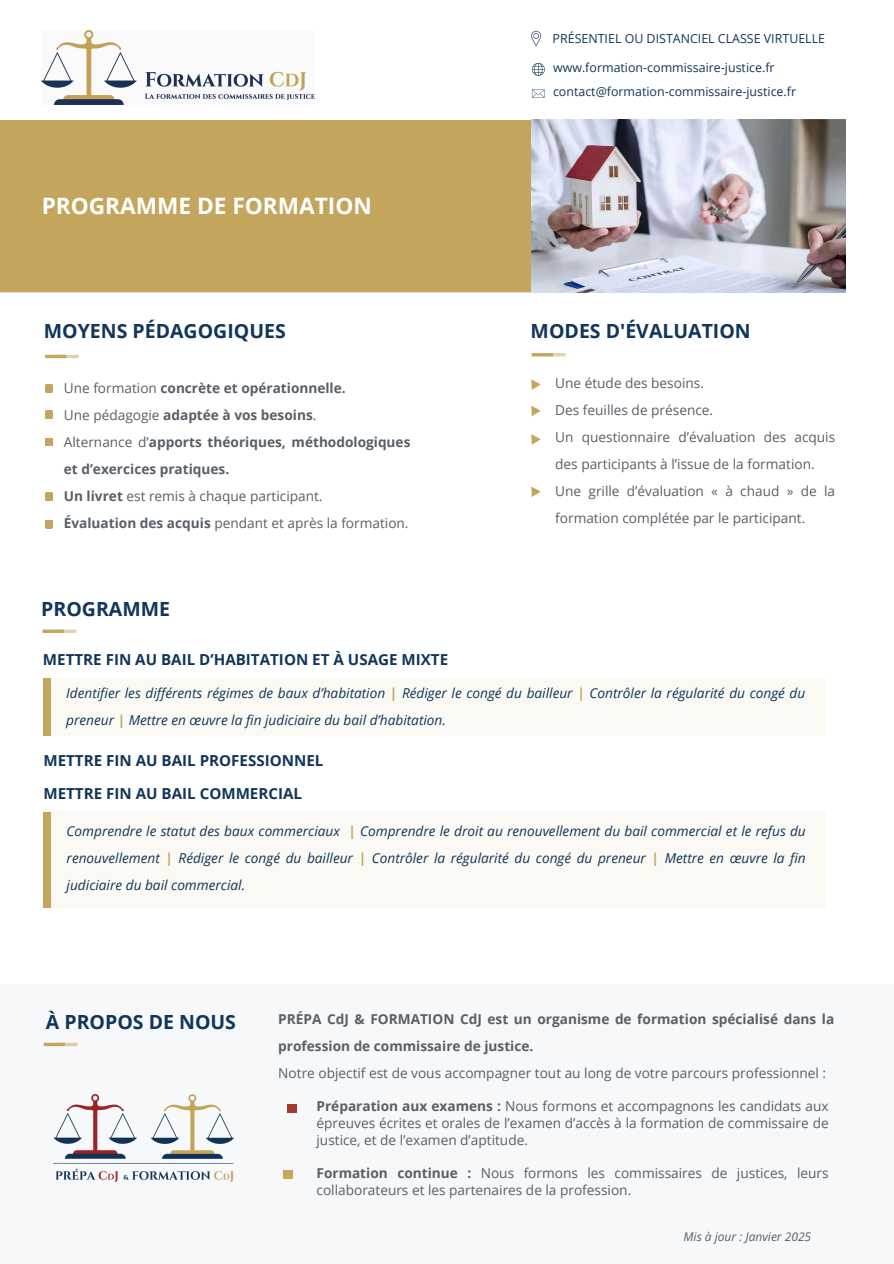
<style>
.page{position:relative;width:894px;height:1264px;background:#fff}
.page>*{position:absolute;margin:0;border:0;box-sizing:border-box;transform-origin:0 0}
.t1{font:700 22.65px "Open Sans";color:#fff}
.t2{font:700 19.5px "Open Sans";color:#12365a}
.t3{font:700 15.15px "Open Sans";color:#12365a}
.t4{font:13.65px/27px "Open Sans";color:#585f67}
.t5{font:italic 13.65px/27px "Open Sans";color:#12365a}
.t6{font:700 13.65px/27px "Open Sans";color:#585f67}
.t7{font:12.45px "Open Sans";color:#12365a}
.t8{font:italic 12px "Open Sans";color:#585f67}
.s1{font-weight:400}
.s2{font-weight:700;color:#c4a55d}
.s3{font-weight:700}
</style>
<div class="page">
<div style="left:0;top:120px;width:531px;height:172px;background:#c4a55d"></div>
<svg style="left:45px;top:384px;width:8px;height:8px"></svg>
<svg style="left:45px;top:438px;width:8px;height:8px"></svg>
<svg style="left:45px;top:520px;width:8px;height:8px"></svg>
<svg style="left:45px;top:493px;width:8px;height:7px"></svg>
<div style="left:0;top:983px;width:893px;height:280px;background:#f7f8f9"></div>
<svg style="left:45px;top:411px;width:8px;height:7px"></svg>
<hr style="left:58px;top:355px;width:21px;height:3px;background:#c4a55d">
<hr style="left:45px;top:355px;width:21px;height:3px;background:#c4a55d">
<hr style="left:544px;top:353px;width:21px;height:3px;background:#c4a55d">
<hr style="left:531px;top:353px;width:21px;height:3px;background:#c4a55d">
<svg style="left:64px;top:629px;width:12px;height:4px"></svg>
<svg style="left:43px;top:629px;width:21px;height:4px"></svg>
<div style="left:43px;top:678px;width:782px;height:58px;background:#fbf9f4"></div>
<div style="left:43px;top:678px;width:8px;height:58px;background:#c4a55d"></div>
<div style="left:43px;top:811px;width:782px;height:96px;background:#fbf9f4"></div>
<div style="left:43px;top:811px;width:8px;height:96px;background:#c4a55d"></div>
<svg style="left:531px;top:379px;width:9px;height:11px"></svg>
<svg style="left:531px;top:406px;width:9px;height:10px"></svg>
<svg style="left:531px;top:434px;width:9px;height:11px"></svg>
<svg style="left:531px;top:486px;width:9px;height:11px"></svg>
<svg style="left:531px;top:31px;width:10px;height:15px"></svg>
<svg style="left:532px;top:63px;width:12px;height:12px"></svg>
<img style="left:42px;top:31px;width:272px;height:73px">
<svg style="left:531px;top:89px;width:13px;height:8px"></svg>
<img style="left:531px;top:120px;width:314px;height:172px">
<div style="left:288px;top:1104px;width:9px;height:8px;background:#a63a2e"></div>
<div style="left:283px;top:1170px;width:9px;height:8px;background:#c7a65b"></div>
<img style="left:53px;top:1094px;width:182px;height:89px">
<svg style="left:65px;top:1042px;width:13px;height:4px"></svg>
<svg style="left:44px;top:1042px;width:21px;height:4px"></svg>
<h1 class="t1" style="left:42px;top:190px;width:331px">PROGRAMME DE FORMATION</h1>
<p class="t2" style="left:44px;top:317px;width:243px">MOYENS PÉDAGOGIQUES</p>
<h2 class="t6" style="left:64px;top:374px;width:348px"><span class="s1">Une formation</span> concrète et opérationnelle.<br><span class="s1">Une pédagogie</span> adaptée à vos besoins<span class="s1">.<br>Alternance d’</span>apports théoriques, méthodologiques et d’exercices pratiques.<br>Un livret <span class="s1">est remis à chaque participant.<br></span>Évaluation des acquis <span class="s1">pendant et après la formation.</span></h2>
<h2 class="t7" style="left:552px;top:29px;width:274px">PRÉSENTIEL OU DISTANCIEL CLASSE VIRTUELLE</h2>
<p class="t7" style="left:553px;top:59px;width:223px">www.formation-commissaire-justice.fr</p>
<p class="t7" style="left:553px;top:83px;width:244px">contact@formation-commissaire-justice.fr</p>
<p class="t2" style="left:530px;top:317px;width:221px">MODES D'ÉVALUATION</p>
<p class="t4" style="left:555px;top:369px;width:281px">Une étude des besoins.<br>Des feuilles de présence.<br>Un questionnaire d’évaluation des acquis des participants à l’issue de la formation.<br>Une grille d’évaluation « à chaud » de la formation complétée par le participant.</p>
<p class="t2" style="left:41px;top:595px;width:130px">PROGRAMME</p>
<p class="t3" style="left:43px;top:649px;width:406px">METTRE FIN AU BAIL D’HABITATION ET À USAGE MIXTE</p>
<h5 class="t5" style="left:66px;top:678px;width:740px">Identifier les différents régimes de baux d’habitation <span class="s2">|</span> Rédiger le congé du bailleur <span class="s2">|</span> Contrôler la régularité du congé du preneur <span class="s2">|</span> Mettre en œuvre la fin judiciaire du bail d’habitation.</h5>
<p class="t3" style="left:43px;top:749px;width:281px">METTRE FIN AU BAIL PROFESSIONNEL</p>
<p class="t3" style="left:43px;top:782px;width:260px">METTRE FIN AU BAIL COMMERCIAL</p>
<p class="t5" style="left:67px;top:817px;width:740px;text-align:justify">Comprendre le statut des baux commerciaux <span class="s2">|</span> Comprendre le droit au renouvellement du bail commercial et le refus du renouvellement <span class="s2">|</span> Rédiger le congé du bailleur <span class="s2">|</span> Contrôler la régularité du congé du preneur <span class="s2">|</span> Mettre en œuvre la fin judiciaire du bail commercial.</p>
<h4 class="t2" style="left:46px;top:1008px;width:191px">À PROPOS DE NOUS</h4>
<h4 class="t6" style="left:278px;top:1005px;width:557px">PRÉPA CdJ &amp; FORMATION CdJ est un organisme de formation spécialisé dans la profession de commissaire de justice.</h4>
<h2 class="t4" style="left:278px;top:1059px;width:549px">Notre objectif est de vous accompagner tout au long de votre parcours professionnel :</h2>
<p class="t4" style="left:316px;top:1097px;width:513px;line-height:16.8px;text-align:justify"><span class="s3">Préparation aux examens :</span> Nous formons et accompagnons les candidats aux épreuves écrites et orales de l’examen d’accès à la formation de commissaire de justice, et de l’examen d’aptitude.</p>
<p class="t4" style="left:316px;top:1164px;width:513px;line-height:16.8px"><span class="s3">Formation continue :</span> Nous formons les commissaires de justices, leurs collaborateurs et les partenaires de la profession.</p>
<p class="t8" style="left:683px;top:1227px;width:129px">Mis à jour : Janvier 2025</p>
</div>
